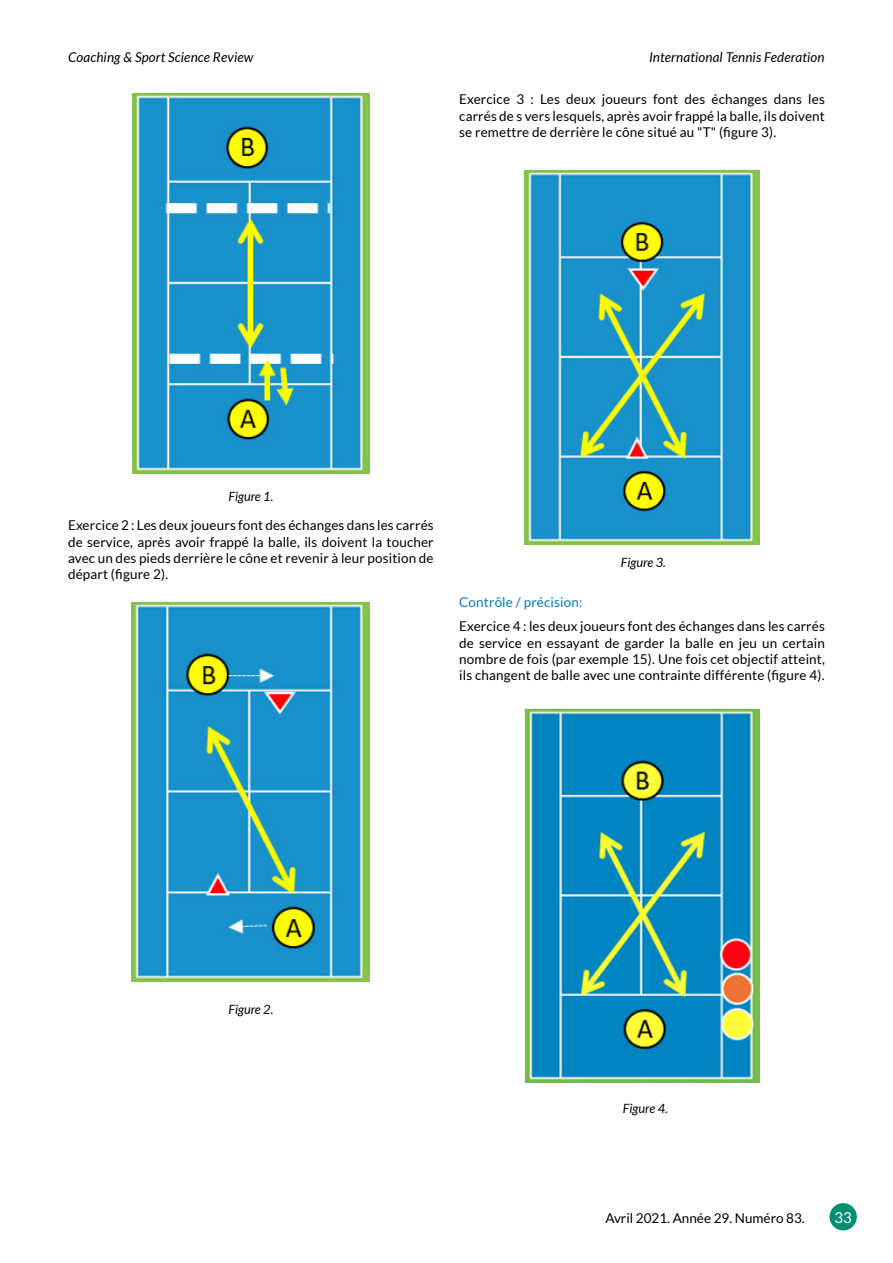
<style>
.page{position:relative;width:893px;height:1263px;background:#fff}
.page>*{position:absolute;margin:0;border:0;box-sizing:border-box;transform-origin:0 0}
.t1{font:15px "Lato";color:#fff}
.t2{font:13.5px/16.2px "Lato";letter-spacing:.01em;color:#000;text-align:justify}
.t3{font:italic 13.5px "Lato";letter-spacing:.01em;color:#000}
.t4{font:13.5px "Lato";letter-spacing:.01em;color:#007ac3}
.t5{font:italic 12.75px "Lato";color:#000}
</style>
<div class="page">
<div style="left:829px;top:1203px;width:28px;height:27px;background:#008f70;border-radius:50%"></div>
<img style="left:132px;top:602px;width:238px;height:380px">
<img style="left:525px;top:170px;width:234px;height:375px">
<img style="left:525px;top:708px;width:234px;height:374px">
<img style="left:132px;top:94px;width:238px;height:379px">
<p class="t3" style="left:68px;top:50px;width:187px">Coaching &amp; Sport Science Review</p>
<p class="t3" style="left:649px;top:50px;width:177px">International Tennis Federation</p>
<p class="t2" style="left:459px;top:91px;width:367px">Exercice 3 : Les deux joueurs font des échanges dans les carrés de s vers lesquels, après avoir frappé la balle, ils doivent se remettre de derrière le cône situé au "T" (figure 3).</p>
<p class="t5" style="left:228px;top:490px;width:47px">Figure 1.</p>
<p class="t2" style="left:68px;top:517px;width:367px">Exercice 2 : Les deux joueurs font des échanges dans les carrés de service, après avoir frappé la balle, ils doivent la toucher avec un des pieds derrière le cône et revenir à leur position de départ (figure 2).</p>
<p class="t5" style="left:621px;top:556px;width:47px">Figure 3.</p>
<p class="t4" style="left:459px;top:594px;width:125px">Contrôle / précision:</p>
<p class="t2" style="left:459px;top:618px;width:367px">Exercice 4 : les deux joueurs font des échanges dans les carrés de service en essayant de garder la balle en jeu un certain nombre de fois (par exemple 15). Une fois cet objectif atteint, ils changent de balle avec une contrainte différente (figure 4).</p>
<p class="t5" style="left:228px;top:1002px;width:47px">Figure 2.</p>
<p class="t5" style="left:623px;top:1102px;width:47px">Figure 4.</p>
<p class="t2" style="left:605px;top:1209px;width:201px">Avril 2021. Année 29. Numéro 83.</p>
<p class="t1" style="left:834px;top:1209px;width:19px">33</p>
</div>
